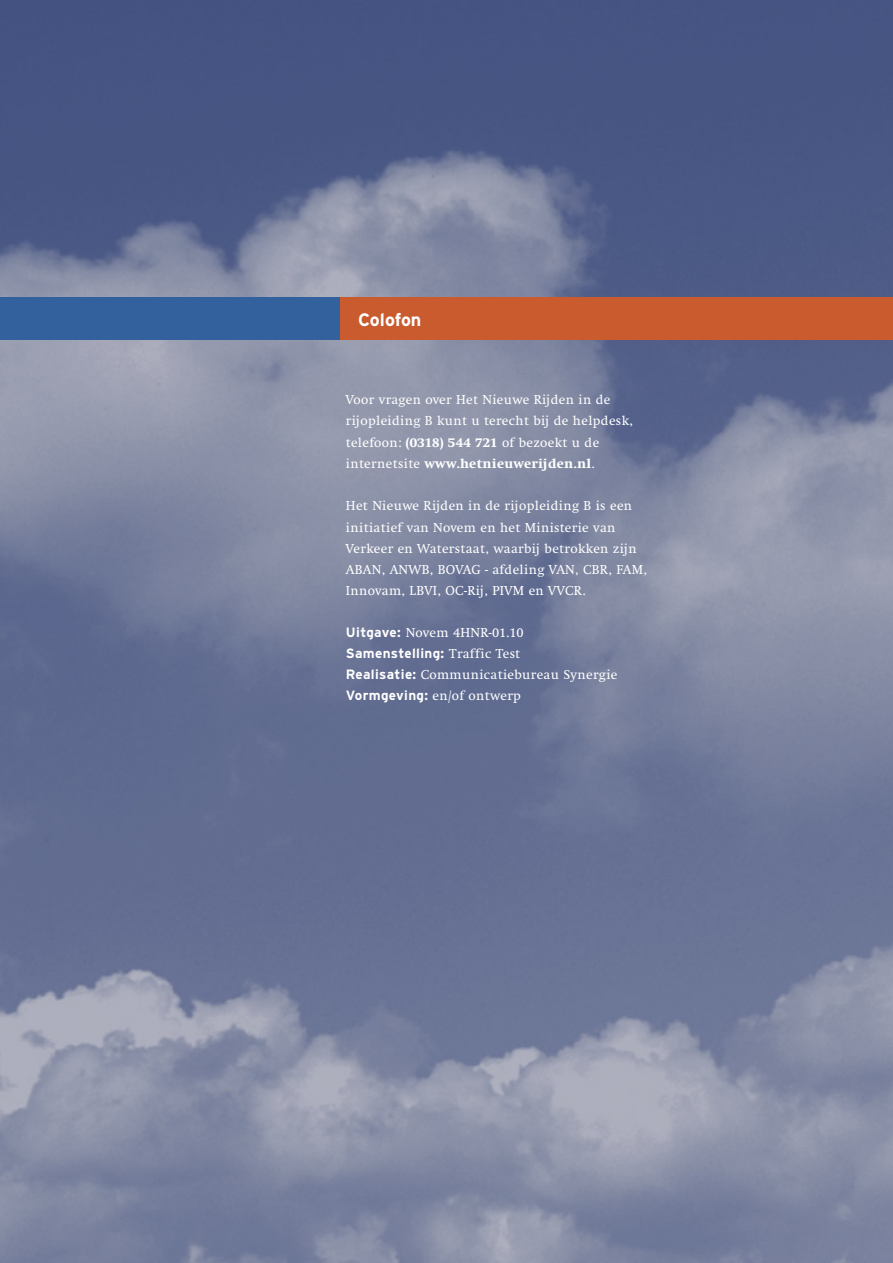
<style>
.page{position:relative;width:893px;height:1263px;background:#fff}
.page>*{position:absolute;margin:0;border:0;box-sizing:border-box;transform-origin:0 0}
.t1{font:700 18px "Interstate";letter-spacing:-.005em;color:#fff}
.t2{font:13.5px/21.3px "Swift";letter-spacing:.025em;color:#fff}
.t3{font:700 13.5px "Interstate";letter-spacing:.025em;color:#fff}
.s1{font-weight:800}
.s2{font-family:"Interstate";font-weight:700}
.s3{font-family:"Swift";font-weight:400}
</style>
<div class="page">
<img style="left:0;top:0;width:893px;height:1263px">
<div style="left:0;top:298px;width:340px;height:42px;background:#33619d"></div>
<div style="left:340px;top:298px;width:553px;height:42px;background:#c95b2e"></div>
<h1 class="t1" style="left:358px;top:309px;width:65px">Colofon</h1>
<p class="t2" style="left:346px;top:389px;width:289px">Voor vragen over Het Nieuwe Rijden in de rijopleiding B kunt u terecht bij de helpdesk, telefoon: <span class="s1">(0318) 544 721</span> of bezoekt u de internetsite <span class="s1">www.hetnieuwerijden.nl</span>.</p>
<p class="t2" style="left:346px;top:495px;width:302px">Het Nieuwe Rijden in de rijopleiding B is een initiatief van Novem en het Ministerie van Verkeer en Waterstaat, waarbij betrokken zijn ABAN, ANWB, BOVAG - afdeling VAN, CBR, FAM, Innovam, LBVI, OC-Rij, PIVM en VVCR.</p>
<p class="t2" style="left:346px;top:622px;width:179px"><span class="s2">Uitgave:</span> Novem 4HNR-01.10</p>
<p class="t3" style="left:346px;top:646px;width:176px">Samenstelling: <span class="s3">Traffic Test</span></p>
<p class="t2" style="left:346px;top:665px;width:273px"><span class="s2">Realisatie:</span> Communicatiebureau Synergie<br><span class="s2">Vormgeving:</span> en/of ontwerp</p>
</div>
